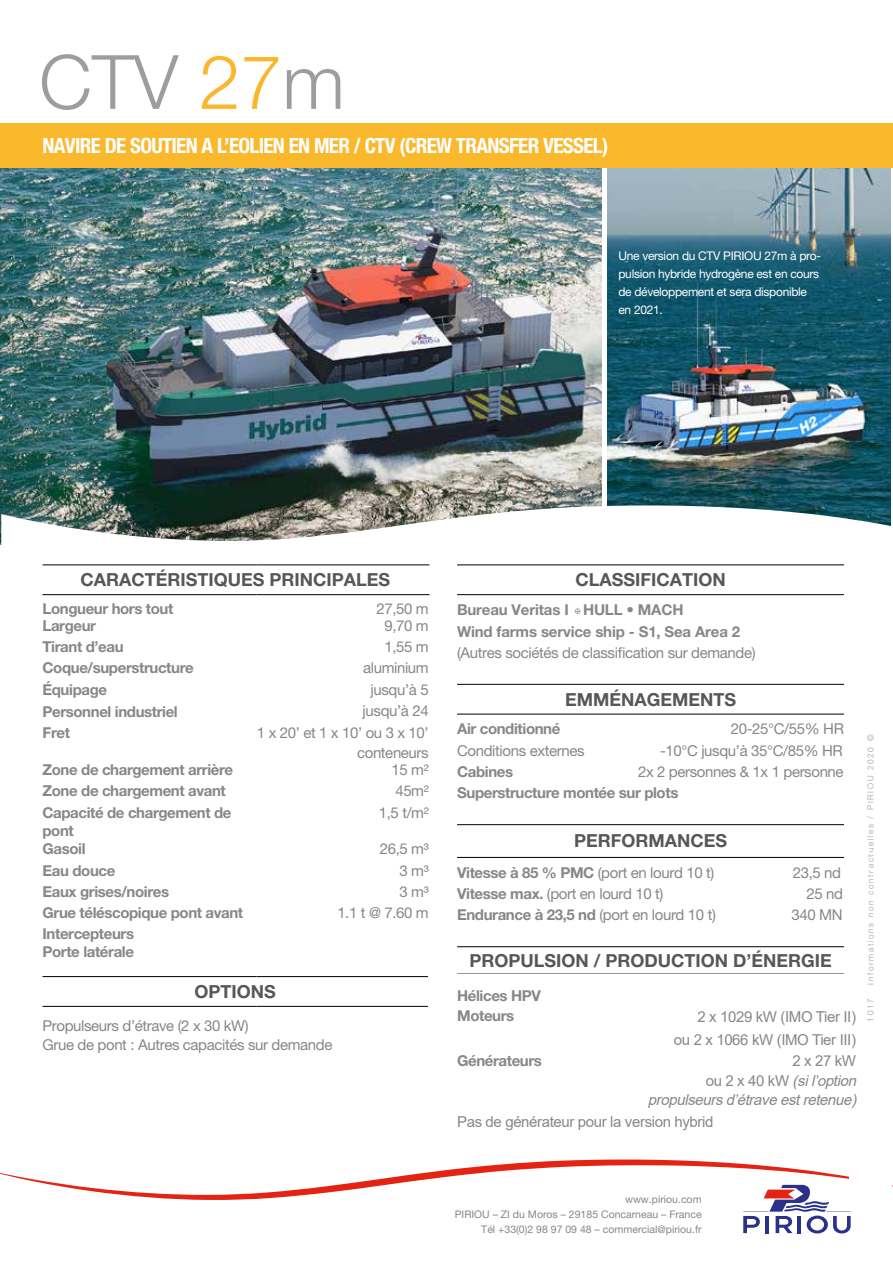
<style>
.page{position:relative;width:893px;height:1263px;background:#fff}
.page>*{position:absolute;margin:0;border:0;box-sizing:border-box;transform-origin:0 0}
.t1{font:300 75px "Helvetica Neue LT Pro";color:#9d9d9c}
.t2{font:700 condensed 21px "Helvetica Neue LT Pro";letter-spacing:-.03em;color:#fff}
.t3{font:700 18px "Helvetica Neue LT Pro";color:#575756}
.t4{font:700 18px "Helvetica Neue LT Pro";color:#585756}
.t5{font:700 15px/18px "Helvetica Neue LT Pro";letter-spacing:-.025em;color:#878787}
.t6{font:15px/19.5px "Helvetica Neue LT Pro";letter-spacing:-.025em;color:#878787;text-align:right}
.t7{font:15px/23.4px "Arial";letter-spacing:-.025em;color:#878787;text-align:right}
.t8{font:italic 15px/19.5px "Arial";color:#878787;text-align:right}
.t9{font:12px/18px "Helvetica Neue LT Pro";letter-spacing:-.025em;color:#fff}
.t10{font:10.5px/15px "Helvetica Neue LT Pro";color:#878787;text-align:right}
.t11{font:300 8.25px "Helvetica Neue LT Pro";letter-spacing:.2em;color:#9d9d9c}
.s1{color:#fab72e}
.s2{font-family:"Arial";font-weight:400;font-size:16.5px;color:#fff}
.s3{font-weight:700}
.s4{font-weight:400}
.s5{font-style:normal}
</style>
<div class="page">
<svg style="left:0;top:1159px;width:893px;height:74px"></svg>
<img style="left:0;top:168px;width:602px;height:376px">
<img style="left:607px;top:168px;width:284px;height:337px">
<svg style="left:1px;top:505px;width:890px;height:210px"></svg>
<div style="left:849px;top:564px;width:43px;height:628px;background:#fff"></div>
<svg style="left:457px;top:565px;width:387px;height:149px"></svg>
<hr style="left:457px;top:564px;width:387px;height:1px;background:#000">
<hr style="left:457px;top:594px;width:387px;height:1px;background:#000">
<hr style="left:457px;top:684px;width:387px;height:1px;background:#000">
<hr style="left:457px;top:714px;width:387px;height:1px;background:#000">
<hr style="left:457px;top:946px;width:387px;height:1px;background:#000">
<hr style="left:457px;top:824px;width:387px;height:1px;background:#000">
<hr style="left:457px;top:857px;width:387px;height:1px;background:#000">
<hr style="left:457px;top:973px;width:387px;height:1px;background:#94969a">
<div style="left:43px;top:565px;width:386px;height:30px;background:#fff"></div>
<hr style="left:43px;top:564px;width:214px;height:1px;background:#000">
<hr style="left:257px;top:564px;width:172px;height:1px;background:#000">
<hr style="left:43px;top:594px;width:214px;height:1px;background:#000">
<hr style="left:257px;top:594px;width:172px;height:1px;background:#000">
<hr style="left:43px;top:976px;width:214px;height:1px;background:#000">
<hr style="left:257px;top:976px;width:171px;height:1px;background:#000">
<hr style="left:43px;top:1006px;width:214px;height:1px;background:#000">
<hr style="left:257px;top:1006px;width:171px;height:1px;background:#000">
<div style="left:0;top:123px;width:893px;height:45px;background:#fab82d"></div>
<svg style="left:575px;top:609px;width:5px;height:5px"></svg>
<h1 class="t1" style="left:39px;top:36px;width:307px">CTV <span class="s1">27</span>m</h1>
<h2 class="t2" style="left:43px;top:133px;width:567px">NAVIRE DE SOUTIEN A L’EOLIEN EN MER / CTV (CREW TRANSFER VESSEL)</h2>
<p class="t9" style="left:618px;top:247px;width:204px">Une version du CTV PIRIOU 27m à pro&shy;pulsion hybride hydrogène est en cours de développement et sera disponible en 2021.</p>
<p class="t3" style="left:80px;top:569px;width:311px">CARACTÉRISTIQUES PRINCIPALES</p>
<p class="t5" style="left:43px;top:599px;width:132px">Longueur hors tout</p>
<p class="t6" style="left:376px;top:599px;width:54px">27,50 m</p>
<p class="t5" style="left:43px;top:616px;width:55px">Largeur</p>
<p class="t6" style="left:384px;top:616px;width:46px">9,70 m</p>
<p class="t5" style="left:43px;top:637px;width:83px">Tirant d’eau</p>
<p class="t6" style="left:384px;top:637px;width:46px">1,55 m</p>
<p class="t5" style="left:43px;top:659px;width:153px">Coque/superstructure</p>
<p class="t6" style="left:363px;top:658px;width:67px">aluminium</p>
<p class="t5" style="left:43px;top:680px;width:66px">Équipage</p>
<p class="t6" style="left:371px;top:679px;width:60px">jusqu’à 5</p>
<p class="t5" style="left:43px;top:702px;width:203px">Personnel industriel<span class="s2">Equipage</span></p>
<p class="t6" style="left:363px;top:701px;width:68px">jusqu’à 24</p>
<p class="t5" style="left:43px;top:723px;width:29px">Fret</p>
<p class="t6" style="left:257px;top:723px;width:173px">1 x 20’ et 1 x 10’ ou 3 x 10’ conteneurs</p>
<p class="t5" style="left:43px;top:760px;width:192px">Zone de chargement arrière</p>
<p class="t6" style="left:392px;top:760px;width:39px">15 m²</p>
<p class="t5" style="left:43px;top:782px;width:185px">Zone de chargement avant</p>
<p class="t6" style="left:395px;top:781px;width:35px">45m²</p>
<p class="t5" style="left:43px;top:803px;width:191px">Capacité de chargement de pont</p>
<p class="t6" style="left:379px;top:802px;width:51px">1,5 t/m²</p>
<p class="t5" style="left:43px;top:840px;width:45px">Gasoil</p>
<p class="t6" style="left:380px;top:839px;width:50px">26,5 m³</p>
<p class="t5" style="left:43px;top:861px;width:74px">Eau douce</p>
<p class="t6" style="left:400px;top:860px;width:31px">3 m³</p>
<p class="t5" style="left:43px;top:882px;width:128px">Eaux grises/noires</p>
<p class="t6" style="left:400px;top:882px;width:31px">3 m³</p>
<p class="t5" style="left:43px;top:903px;width:202px">Grue téléscopique pont avant</p>
<p class="t6" style="left:337px;top:903px;width:93px">1.1 t @ 7.60 m</p>
<p class="t5" style="left:43px;top:925px;width:93px">Intercepteurs<br>Porte latérale</p>
<p class="t3" style="left:195px;top:980px;width:83px">OPTIONS</p>
<p class="t6" style="left:43px;top:1015px;width:291px;text-align:left">Propulseurs d’étrave (2 x 30 kW)<br>Grue de pont : Autres capacités sur demande</p>
<p class="t3" style="left:575px;top:569px;width:152px">CLASSIFICATION</p>
<p class="t5" style="left:457px;top:599px;width:285px;line-height:21.3px">Bureau Veritas I HULL • MACH<br>Wind farms service ship - S1, Sea Area 2</p>
<p class="t6" style="left:457px;top:642px;width:300px">(Autres sociétés de classification sur demande)</p>
<p class="t4" style="left:565px;top:688px;width:172px">EMMÉNAGEMENTS</p>
<p class="t5" style="left:457px;top:720px;width:105px">Air conditionné</p>
<p class="t6" style="left:731px;top:719px;width:115px">20-25°C/55% HR</p>
<p class="t6" style="left:457px;top:740px;width:129px">Conditions externes</p>
<p class="t6" style="left:660px;top:740px;width:184px">-10°C jusqu’à 35°C/85% HR</p>
<p class="t5" style="left:457px;top:762px;width:58px">Cabines</p>
<p class="t6" style="left:638px;top:761px;width:207px">2x 2 personnes &amp; 1x 1 personne</p>
<p class="t5" style="left:457px;top:783px;width:223px">Superstructure montée sur plots</p>
<p class="t3" style="left:574px;top:830px;width:155px">PERFORMANCES</p>
<p class="t6" style="left:457px;top:862px;width:259px"><span class="s3">Vitesse à 85 % PMC</span> (port en lourd 10 t)</p>
<p class="t6" style="left:793px;top:862px;width:50px">23,5 nd</p>
<p class="t6" style="left:457px;top:884px;width:208px"><span class="s3">Vitesse max.</span> (port en lourd 10 t)</p>
<p class="t6" style="left:806px;top:884px;width:38px">25 nd</p>
<p class="t5" style="left:457px;top:905px;width:260px">Endurance à 23,5 nd <span class="s4">(port en lourd 10 t)</span></p>
<p class="t6" style="left:791px;top:905px;width:53px">340 MN</p>
<p class="t3" style="left:469px;top:949px;width:364px">PROPULSION / PRODUCTION D’ÉNERGIE</p>
<p class="t5" style="left:457px;top:984px;width:85px;line-height:20.7px">Hélices HPV<br>Moteurs</p>
<p class="t7" style="left:674px;top:1004px;width:184px">2 x 1029 kW (IMO Tier II)<br>ou 2 x 1066 kW (IMO Tier III)</p>
<p class="t5" style="left:457px;top:1051px;width:86px">Générateurs</p>
<p class="t8" style="left:648px;top:1051px;width:214px"><span class="s5">2 x 27 kW<br>o u 2 x 4 0 k W</span> (sil’option propulseursd’étraveestretenue)</p>
<p class="t7" style="left:457px;top:1109px;width:258px">Pas de générateur pour la version hybrid</p>
<p class="t11" style="left:866px;top:985px;width:251px;rotate:-90deg">Informations non contractuelles / PIRIOU 2020 ©</p>
<p class="t11" style="left:866px;top:1021px;width:25px;rotate:-90deg">1017</p>
<p class="t10" style="left:455px;top:1192px;width:248px">www.piriou.com<br>PIRIOU – ZI du Moros – 29185 Concarneau – France<br>Tél +33(0)2 98 97 09 48 – commercial@piriou.fr</p>
</div>
